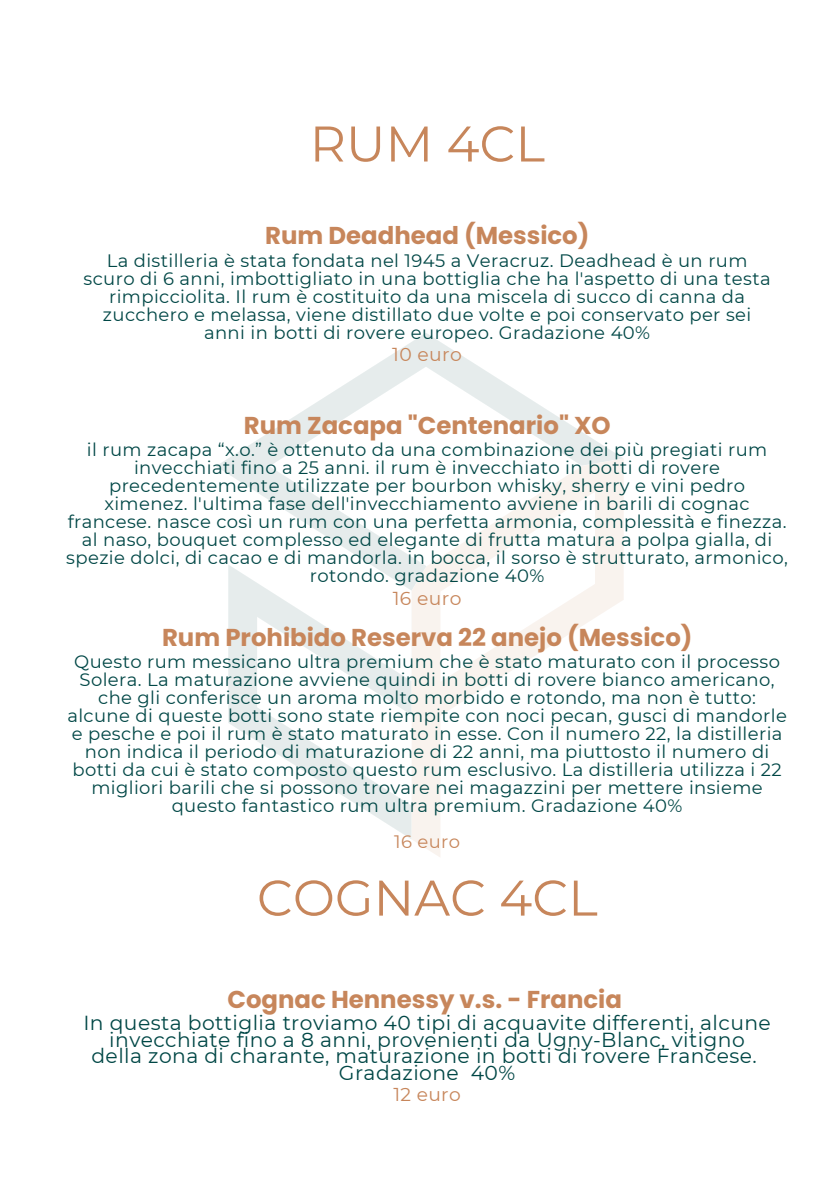
<style>
.page{position:relative;width:839px;height:1191px;background:#fff}
.page>*{position:absolute;margin:0;border:0;box-sizing:border-box;transform-origin:0 0}
.t1{font:50px "Montserrat";color:#c7865b}
.t2{font:700 24.4px "Poppins";color:#c7865b}
.t3{font:20.2px/16.4px "Montserrat";letter-spacing:.02em;color:#004746;text-align:center}
.t4{font:18.8px "Montserrat";letter-spacing:.02em;color:#c7865b}
.t5{font:18.6px "Montserrat";letter-spacing:.02em;color:#c7865b}
.t6{font:18px/18px "Montserrat";letter-spacing:.02em;color:#004746;text-align:center}
.t7{font:18px "Montserrat";letter-spacing:.02em;color:#c7865b}
</style>
<div class="page">
<svg style="left:216px;top:333px;width:406px;height:506px"></svg>
<svg style="left:411px;top:458px;width:212px;height:399px"></svg>
<p class="t1" style="left:310px;top:113px;width:237px">RUM 4CL</p>
<p class="t2" style="left:265px;top:219px;width:326px">Rum Deadhead (Messico)</p>
<p class="t6" style="left:84px;top:251px;width:688px">La distilleria è stata fondata nel 1945 a Veracruz. Deadhead è un rum scuro di 6 anni, imbottigliato in una bottiglia che ha l'aspetto di una testa rimpicciolita. Il rum è costituito da una miscela di succo di canna da zucchero e melassa, viene distillato due volte e poi conservato per sei anni in botti di rovere europeo. Gradazione 40%</p>
<h2 class="t4" style="left:392px;top:343px;width:71px">10 euro</h2>
<p class="t2" style="left:244px;top:408px;width:368px">Rum Zacapa "Centenario" XO</p>
<p class="t6" style="left:66px;top:441px;width:723px">il rum zacapa “x.o.” è ottenuto da una combinazione dei più pregiati rum invecchiati fino a 25 anni. il rum è invecchiato in botti di rovere precedentemente utilizzate per bourbon whisky, sherry e vini pedro ximenez. l'ultima fase dell'invecchiamento avviene in barili di cognac francese. nasce così un rum con una perfetta armonia, complessità e finezza. al naso, bouquet complesso ed elegante di frutta matura a polpa gialla, di spezie dolci, di cacao e di mandorla. in bocca, il sorso è strutturato, armonico, rotondo. gradazione 40%</p>
<h1 class="t4" style="left:393px;top:586px;width:70px">16 euro</h1>
<p class="t2" style="left:162px;top:620px;width:532px">Rum Prohibido Reserva 22 anejo (Messico)</p>
<p class="t6" style="left:67px;top:653px;width:721px">Questo rum messicano ultra premium che è stato maturato con il processo Solera. La maturazione avviene quindi in botti di rovere bianco americano, che gli conferisce un aroma molto morbido e rotondo, ma non è tutto: alcune di queste botti sono state riempite con noci pecan, gusci di mandorle e pesche e poi il rum è stato maturato in esse. Con il numero 22, la distilleria non indica il periodo di maturazione di 22 anni, ma piuttosto il numero di botti da cui è stato composto questo rum esclusivo. La distilleria utilizza i 22 migliori barili che si possono trovare nei magazzini per mettere insieme questo fantastico rum ultra premium. Gradazione 40%</p>
<p class="t7" style="left:394px;top:831px;width:67px">16 euro</p>
<p class="t1" style="left:257px;top:867px;width:342px">COGNAC 4CL</p>
<h1 class="t2" style="left:227px;top:982px;width:396px">Cognac Hennessy v.s. - Francia</h1>
<h1 class="t3" style="left:83px;top:1015px;width:689px">In questa bottiglia troviamo 40 tipi di acquavite differenti, alcune invecchiate fino a 8 anni, provenienti da Ugny-Blanc, vitigno della zona di charante, maturazione in botti di rovere Francese.<br>Gradazione 40%</h1>
<h1 class="t5" style="left:393px;top:1083px;width:69px">12 euro</h1>
</div>
